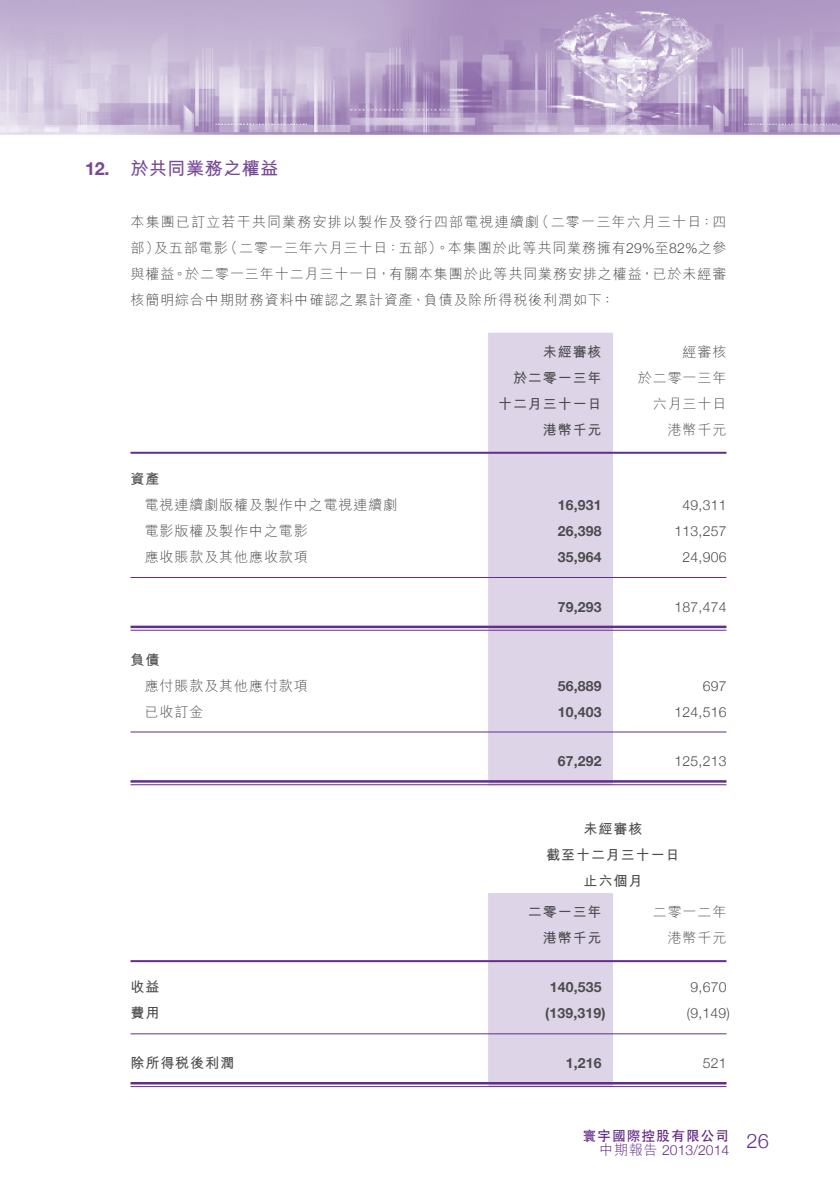
<style>
.page{position:relative;width:840px;height:1191px;background:#fff}
.page>*{position:absolute;margin:0;border:0;box-sizing:border-box;transform-origin:0 0}
.t1{font:300 20px "Helvetica Neue";color:#642d89}
.Notes_HD1{font:700 18px "M Hei HK";letter-spacing:.03em;color:#764896}
.Notes_HD1-2{font:700 18px "Helvetica Neue";color:#764896}
.Notes{font:300 14px/26px "M Hei HK";letter-spacing:.065em;color:#4b4c4d}
.Notes-2{font:300 14px/26px "M Hei HK";letter-spacing:.085em;color:#4b4c4d}
.Notes-3{font:700 14px "Helvetica Neue";letter-spacing:.015em;color:#4b4c4d}
.Notes-4{font:700 14px "M Hei HK";letter-spacing:.065em;color:#4b4c4d}
.Notes-5{font:300 14px "Helvetica Neue";letter-spacing:.015em;color:#4b4c4d}
.t2{font:300 14px "Helvetica Neue";letter-spacing:.005em;color:#642d89}
.t3{font:700 14px "C Hei 2 HK";letter-spacing:.055em;color:#642d89}
.s1{font-family:"Helvetica Neue"}
.s2{font-family:"M Hei HK"}
</style>
<div class="page">
<img style="left:1px;top:0;width:838px;height:134px">
<img style="left:0;top:0;width:1px;height:134px">
<div style="left:488px;top:333px;width:124px;height:451px;background:#ddd4e7"></div>
<hr style="left:130px;top:452px;width:358px;height:2px;background:#642d89">
<hr style="left:488px;top:452px;width:124px;height:2px;background:#642d89">
<hr style="left:612px;top:452px;width:114px;height:2px;background:#642d89">
<hr style="left:130px;top:577px;width:358px;height:1px;background:#642d89">
<hr style="left:488px;top:577px;width:124px;height:1px;background:#642d89">
<hr style="left:612px;top:577px;width:114px;height:1px;background:#642d89">
<hr style="left:130px;top:625px;width:358px;height:3px;background:#642d89">
<hr style="left:130px;top:630px;width:358px;height:1px;background:#642d89">
<hr style="left:488px;top:625px;width:124px;height:3px;background:#642d89">
<hr style="left:488px;top:630px;width:124px;height:1px;background:#642d89">
<hr style="left:612px;top:625px;width:114px;height:3px;background:#642d89">
<hr style="left:612px;top:630px;width:114px;height:1px;background:#642d89">
<hr style="left:130px;top:731px;width:358px;height:1px;background:#642d89">
<hr style="left:488px;top:731px;width:124px;height:1px;background:#642d89">
<hr style="left:612px;top:731px;width:114px;height:1px;background:#642d89">
<hr style="left:130px;top:780px;width:358px;height:2px;background:#642d89">
<hr style="left:130px;top:784px;width:358px;height:1px;background:#642d89">
<hr style="left:488px;top:780px;width:124px;height:2px;background:#642d89">
<hr style="left:488px;top:784px;width:124px;height:1px;background:#642d89">
<hr style="left:612px;top:780px;width:114px;height:2px;background:#642d89">
<hr style="left:612px;top:784px;width:114px;height:1px;background:#642d89">
<div style="left:488px;top:893px;width:124px;height:193px;background:#ddd4e7"></div>
<hr style="left:130px;top:960px;width:358px;height:2px;background:#642d89">
<hr style="left:488px;top:960px;width:124px;height:2px;background:#642d89">
<hr style="left:612px;top:960px;width:114px;height:2px;background:#642d89">
<hr style="left:130px;top:1033px;width:358px;height:1px;background:#642d89">
<hr style="left:488px;top:1033px;width:124px;height:1px;background:#642d89">
<hr style="left:612px;top:1033px;width:114px;height:1px;background:#642d89">
<hr style="left:130px;top:1082px;width:358px;height:2px;background:#642d89">
<hr style="left:130px;top:1086px;width:358px;height:1px;background:#642d89">
<hr style="left:488px;top:1082px;width:124px;height:2px;background:#642d89">
<hr style="left:488px;top:1086px;width:124px;height:1px;background:#642d89">
<hr style="left:612px;top:1082px;width:114px;height:2px;background:#642d89">
<hr style="left:612px;top:1086px;width:114px;height:1px;background:#642d89">
<p class="Notes_HD1-2" style="left:85px;top:157px;width:26px">12.</p>
<p class="Notes_HD1" style="left:130px;top:155px;width:149px">於共同業務之權益</p>
<p class="Notes-2" style="left:223px;top:208px;width:504px;text-indent:-93px">本集團已訂立若干共同業務安排以製作及發行四部電視連續劇<br>（二零一三年六月三十日：五部）。本集團於此等共同業務擁有<span class="s1">29%</span>至<span class="s1">82%</span>之參</p>
<p class="Notes-2" style="left:535px;top:208px;width:192px">（二零一三年六月三十日：四</p>
<p class="Notes" style="left:130px;top:234px;width:597px">部）<br>與權益。於二零一三年十二月三十一日，有關本集團於此等共同業務安排之權益，已於未經審核簡明綜合中期財務資料中確認之累計資產、負債及除所得稅後利潤如下：</p>
<p class="Notes" style="left:682px;top:338px;width:45px">經審核</p>
<p class="Notes" style="left:154px;top:234px;width:75px">及五部電影</p>
<p class="Notes-4" style="left:542px;top:341px;width:60px">未經審核</p>
<p class="Notes-4" style="left:512px;top:367px;width:90px">於二零一三年</p>
<p class="Notes" style="left:637px;top:364px;width:90px">於二零一三年</p>
<p class="Notes-4" style="left:498px;top:393px;width:105px">十二月三十一日</p>
<p class="Notes" style="left:652px;top:390px;width:75px">六月三十日</p>
<p class="Notes-4" style="left:542px;top:419px;width:60px">港幣千元</p>
<p class="Notes" style="left:667px;top:416px;width:60px">港幣千元</p>
<p class="Notes-4" style="left:130px;top:469px;width:30px">資產</p>
<p class="Notes" style="left:145px;top:491px;width:254px">電視連續劇版權及製作中之電視連續劇</p>
<p class="Notes-3" style="left:557px;top:496px;width:45px">16,931</p>
<p class="Notes-5" style="left:682px;top:496px;width:45px">49,311</p>
<p class="Notes" style="left:145px;top:517px;width:164px">電影版權及製作中之電影</p>
<p class="Notes-3" style="left:557px;top:522px;width:45px">26,398</p>
<p class="Notes-5" style="left:674px;top:522px;width:53px">113,257</p>
<p class="Notes" style="left:145px;top:543px;width:164px">應收賬款及其他應收款項</p>
<p class="Notes-3" style="left:557px;top:548px;width:45px">35,964</p>
<p class="Notes-5" style="left:682px;top:548px;width:45px">24,906</p>
<p class="Notes-3" style="left:557px;top:598px;width:45px">79,293</p>
<p class="Notes-5" style="left:674px;top:598px;width:53px">187,474</p>
<p class="Notes-4" style="left:130px;top:649px;width:30px">負債</p>
<p class="Notes" style="left:145px;top:672px;width:164px">應付賬款及其他應付款項</p>
<p class="Notes-3" style="left:557px;top:677px;width:45px">56,889</p>
<p class="Notes-5" style="left:702px;top:677px;width:25px">697</p>
<p class="Notes" style="left:145px;top:698px;width:60px">已收訂金</p>
<p class="Notes-3" style="left:557px;top:703px;width:45px">10,403</p>
<p class="Notes-5" style="left:674px;top:703px;width:53px">124,516</p>
<p class="Notes-3" style="left:557px;top:752px;width:45px">67,292</p>
<p class="Notes-5" style="left:674px;top:753px;width:53px">125,213</p>
<p class="Notes-4" style="left:583px;top:818px;width:60px">未經審核</p>
<p class="Notes-4" style="left:546px;top:844px;width:135px">截至十二月三十一日</p>
<p class="Notes-4" style="left:583px;top:870px;width:60px">止六個月</p>
<p class="Notes" style="left:652px;top:899px;width:75px">二零一二年</p>
<p class="Notes-4" style="left:527px;top:902px;width:75px">二零一三年</p>
<p class="Notes-4" style="left:542px;top:928px;width:60px">港幣千元</p>
<p class="Notes" style="left:667px;top:925px;width:60px">港幣千元</p>
<p class="Notes-4" style="left:130px;top:977px;width:30px">收益</p>
<p class="Notes-3" style="left:549px;top:978px;width:53px">140,535</p>
<p class="Notes-5" style="left:690px;top:978px;width:37px">9,670</p>
<p class="Notes-4" style="left:130px;top:1003px;width:30px">費用</p>
<p class="Notes-3" style="left:545px;top:1004px;width:62px">)139,319(</p>
<p class="Notes-5" style="left:686px;top:1004px;width:44px">)9,149(</p>
<p class="Notes-4" style="left:130px;top:1052px;width:105px">除所得稅後利潤</p>
<p class="Notes-3" style="left:565px;top:1054px;width:37px">1,216</p>
<p class="Notes-5" style="left:702px;top:1054px;width:25px">521</p>
<p class="t3" style="left:582px;top:1129px;width:148px">寰宇國際控股有限公司</p>
<p class="t2" style="left:599px;top:1141px;width:131px"><span class="s2">中期報告</span> 2013/2014</p>
<h1 class="t1" style="left:746px;top:1128px;width:24px">26</h1>
</div>
